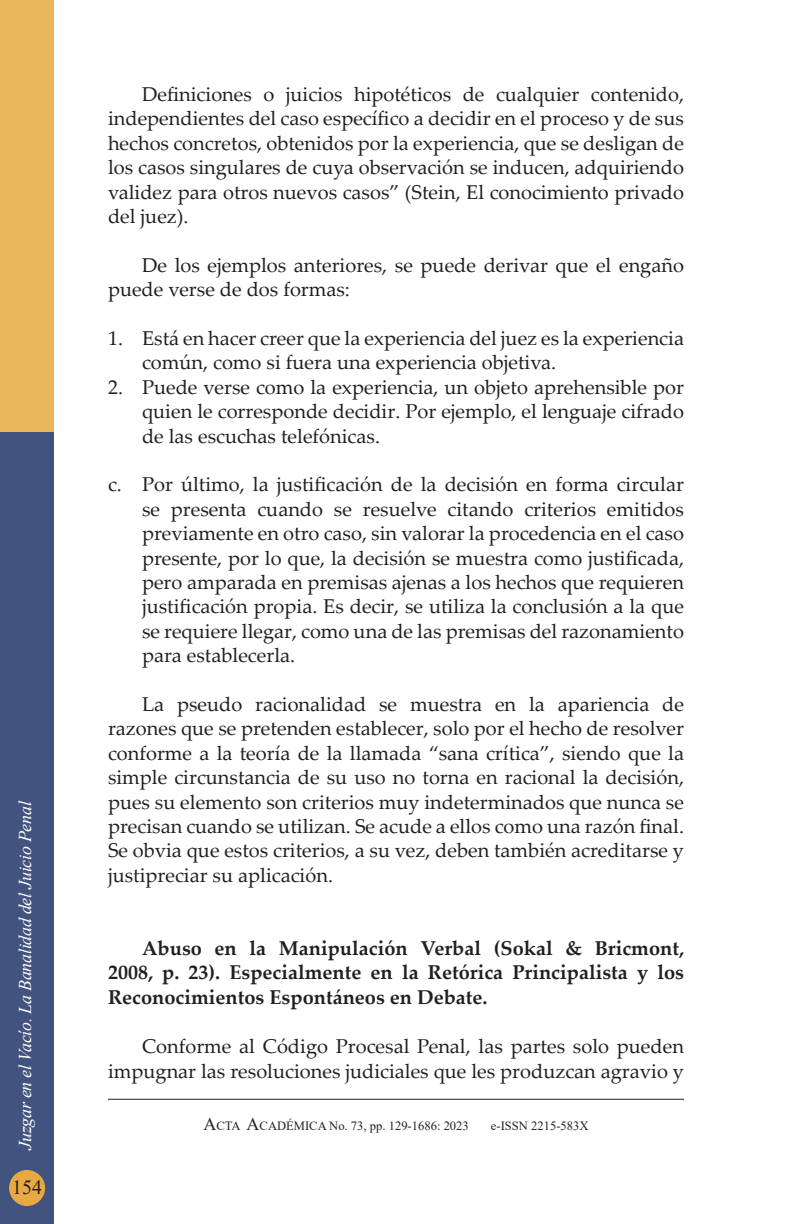
<style>
.page{position:relative;width:792px;height:1224px;background:#fff}
.page>*{position:absolute;margin:0;border:0;box-sizing:border-box;transform-origin:0 0}
.Párrafo_de_lista{font:20px/24.4px "Palatino Linotype";color:#231f20;text-align:justify}
.t1{font:700 20px/24.4px "Palatino Linotype";color:#231f20;text-align:justify}
.t2{font:20px "Times New Roman";color:#231f20}
.t3{font:italic 18px "Times New Roman";letter-spacing:-.015em;color:#fff}
.t4{font:12.6px "Times New Roman";color:#231f20}
.s1{font-size:18px}
</style>
<div class="page">
<hr style="left:108px;top:1099px;width:576px;height:1px;background:#231f20">
<div style="left:0;top:432px;width:54px;height:792px;background:#41537e"></div>
<div style="left:0;top:0;width:54px;height:432px;background:#ebb65e"></div>
<div style="left:9px;top:1170px;width:36px;height:36px;background:#e8a942;border-radius:50%"></div>
<p class="t3" style="left:13px;top:1150px;width:350px;rotate:-90deg">Juzgar en el Vacío. La Banalidad del Juicio Penal</p>
<p class="t2" style="left:12px;top:1174px;width:31px">154</p>
<p class="Párrafo_de_lista" style="left:108px;top:81px;width:578px;text-indent:34px">Definiciones o juicios hipotéticos de cualquier contenido, independientes del caso específico a decidir en el proceso y de sus hechos concretos, obtenidos por la experiencia, que se desligan de los casos singulares de cuya observación se inducen, adquiriendo validez para otros nuevos casos” (Stein, El conocimiento privado del juez).</p>
<p class="Párrafo_de_lista" style="left:108px;top:252px;width:577px;text-indent:34px">De los ejemplos anteriores, se puede derivar que el engaño puede verse de dos formas:</p>
<p class="Párrafo_de_lista" style="left:142px;top:325px;width:543px;text-indent:-34px">1. Está en hacer creer que la experiencia del juez es la experiencia común, como si fuera una experiencia objetiva.</p>
<p class="Párrafo_de_lista" style="left:142px;top:374px;width:544px;text-indent:-34px">2. Puede verse como la experiencia, un objeto aprehensible por quien le corresponde decidir. Por ejemplo, el lenguaje cifrado de las escuchas telefónicas.</p>
<p class="Párrafo_de_lista" style="left:142px;top:472px;width:543px;text-indent:-34px">c. Por último, la justificación de la decisión en forma circular se presenta cuando se resuelve citando criterios emitidos previamente en otro caso, sin valorar la procedencia en el caso presente, por lo que, la decisión se muestra como justificada, pero amparada en premisas ajenas a los hechos que requieren justificación propia. Es decir, se utiliza la conclusión a la que se requiere llegar, como una de las premisas del razonamiento para establecerla.</p>
<p class="Párrafo_de_lista" style="left:108px;top:691px;width:578px;text-indent:34px">La pseudo racionalidad se muestra en la apariencia de razones que se pretenden establecer, solo por el hecho de resolver conforme a la teoría de la llamada “sana crítica”, siendo que la simple circunstancia de su uso no torna en racional la decisión, pues su elemento son criterios muy indeterminados que nunca se precisan cuando se utilizan. Se acude a ellos como una razón final.<br>Se obvia que estos criterios, a su vez, deben también acreditarse y justipreciar su aplicación.</p>
<p class="t1" style="left:108px;top:935px;width:578px;text-indent:34px">Abuso en la Manipulación Verbal (Sokal &amp; Bricmont, 2008, p. 23). Especialmente en la Retórica Principalista y los Reconocimientos Espontáneos en Debate.</p>
<p class="Párrafo_de_lista" style="left:108px;top:1033px;width:578px;line-height:25px;text-align:right">Conforme al Código Procesal Penal, las partes solo pueden impugnar las resoluciones judiciales que les produzcan agravio y</p>
<p class="t4" style="left:203px;top:1117px;width:267px"><span class="s1">A</span>CTA <span class="s1">A</span>CADÉMICA No. 73, pp. 129-1686: 2023</p>
<p class="t4" style="left:491px;top:1117px;width:99px">e-ISSN 2215-583X</p>
</div>
